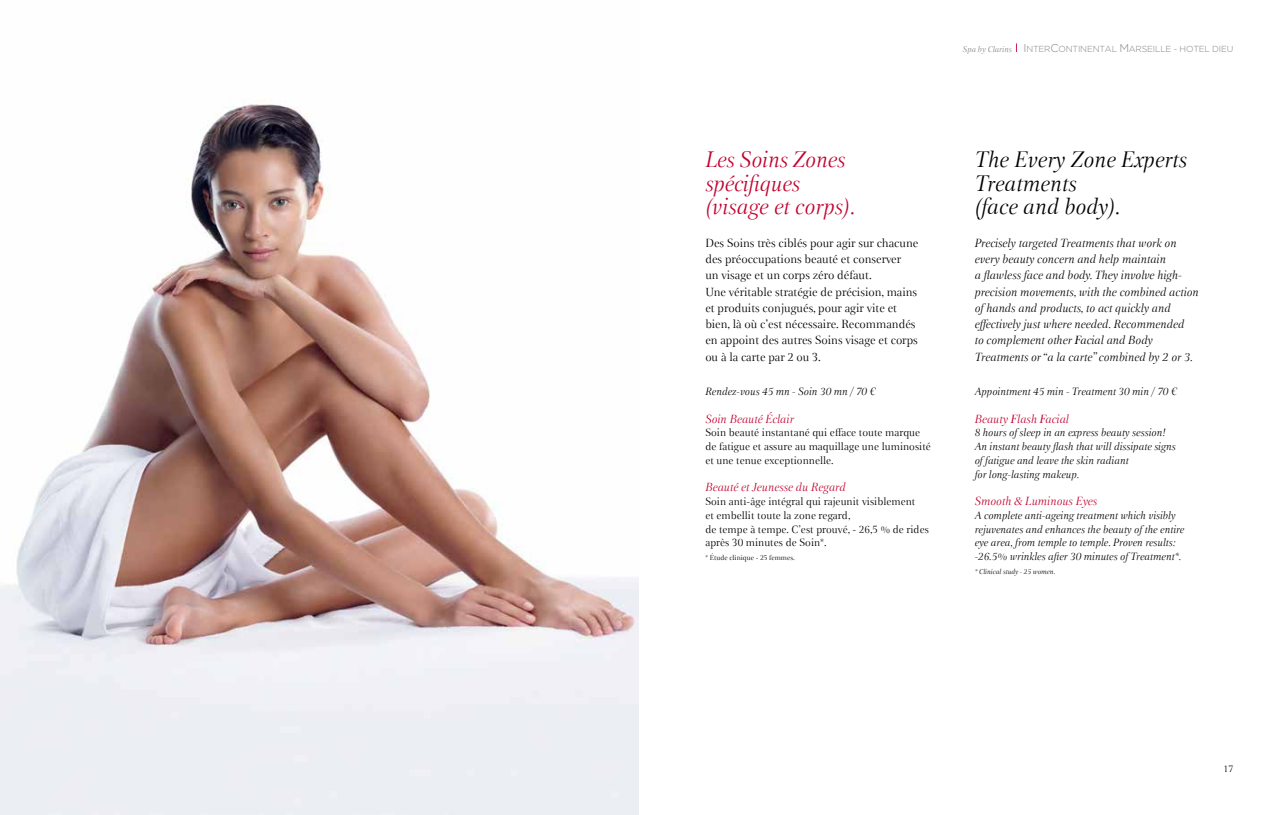
<style>
.page{position:relative;width:1276px;height:815px;background:#fff}
.page>*{position:absolute;margin:0;border:0;box-sizing:border-box;transform-origin:0 0}
.t1{font:italic 23.75px/23.8px "Clarins";color:#000}
.t2{font:italic 23.75px/23.8px "Clarins";letter-spacing:-.01em;color:#c3002f}
.t3{font:italic 12.5px/16.2px "Clarins";color:#000}
.t4{font:12.5px/16.2px "Clarins";letter-spacing:-.005em;color:#000}
.t5{font:italic 12.5px "Clarins";color:#c3002f}
.t6{font:italic 11.25px/13.8px "Clarins";color:#000}
.t7{font:11.25px/13.8px "Clarins";color:#000}
.t8{font:10px "Clarins";color:#000}
.t9{font:300 8.75px "Gotham";letter-spacing:-.02em;color:#808285}
.t10{font:7.5px "Clarins";color:#000}
.t11{font:italic 7.5px "Clarins";color:#000}
.s1{font-family:"Clarins";font-weight:400;font-style:italic}
.s2{font-size:11.25px}
</style>
<div class="page">
<img style="left:0;top:100px;width:638px;height:715px">
<p class="t9" style="left:963px;top:44px;width:272px"><span class="s1">Spa by Clarins</span> <span class="s2">I</span>NTER<span class="s2">C</span>ONTINENTAL <span class="s2">M</span>ARSEILLE - HOTEL DIEU</p>
<h1 class="t2" style="left:705px;top:146px;width:152px">Les Soins Zones spécifiques (visage et corps).</h1>
<p class="t4" style="left:705px;top:234px;width:215px">Des Soins très ciblés pour agir sur chacune des préoccupations beauté et conserver<br>un visage et un corps zéro défaut.<br>Une véritable stratégie de précision, mains et produits conjugués, pour agir vite et bien, là où c’est nécessaire. Recommandés en appoint des autres Soins visage et corps ou à la carte par 2 ou 3.</p>
<p class="t6" style="left:705px;top:384px;width:171px">Rendez-vous 45 mn - Soin 30 mn / 70 €</p>
<p class="t5" style="left:705px;top:410px;width:90px">Soin Beauté Éclair</p>
<p class="t7" style="left:705px;top:425px;width:227px">Soin beauté instantané qui efface toute marque de fatigue et assure au maquillage une luminosité et une tenue exceptionnelle.</p>
<p class="t5" style="left:705px;top:479px;width:142px">Beauté et Jeunesse du Regard</p>
<p class="t7" style="left:705px;top:494px;width:225px">Soin anti-âge intégral qui rajeunit visiblement<br>et embellit toute la zone regard,<br>de tempe à tempe. C’est prouvé, - 26,5 % de rides après 30 minutes de Soin*.</p>
<p class="t10" style="left:705px;top:552px;width:91px">* Étude clinique - 25 femmes.</p>
<h1 class="t1" style="left:974px;top:146px;width:214px">The Every Zone Experts<br>Treatments<br>(face and body).</h1>
<p class="t3" style="left:974px;top:234px;width:226px">Precisely targeted Treatments that work on every beauty concern and help maintain<br>a flawless face and body. They involve high&shy;precision movements, with the combined action of hands and products, to act quickly and effectively just where needed. Recommended<br>to complement other Facial and Body Treatments or “a la carte” combined by 2 or 3.</p>
<p class="t6" style="left:974px;top:384px;width:203px">Appointment 45 min - Treatment 30 min / 70 €</p>
<p class="t5" style="left:974px;top:410px;width:96px">Beauty Flash Facial</p>
<p class="t6" style="left:974px;top:425px;width:202px">8 hours of sleep in an express beauty session!<br>An instant beauty flash that will dissipate signs of fatigue and leave the skin radiant<br>for long-lasting makeup.</p>
<p class="t5" style="left:974px;top:492px;width:124px">Smooth &amp; Luminous Eyes</p>
<p class="t6" style="left:974px;top:508px;width:211px">A complete anti-ageing treatment which visibly rejuvenates and enhances the beauty of the entire eye area, from temple to temple. Proven results: -26.5% wrinkles after 30 minutes of Treatment*.</p>
<p class="t11" style="left:974px;top:566px;width:82px">* Clinical study - 25 women.</p>
<p class="t8" style="left:1223px;top:762px;width:11px">17</p>
</div>
